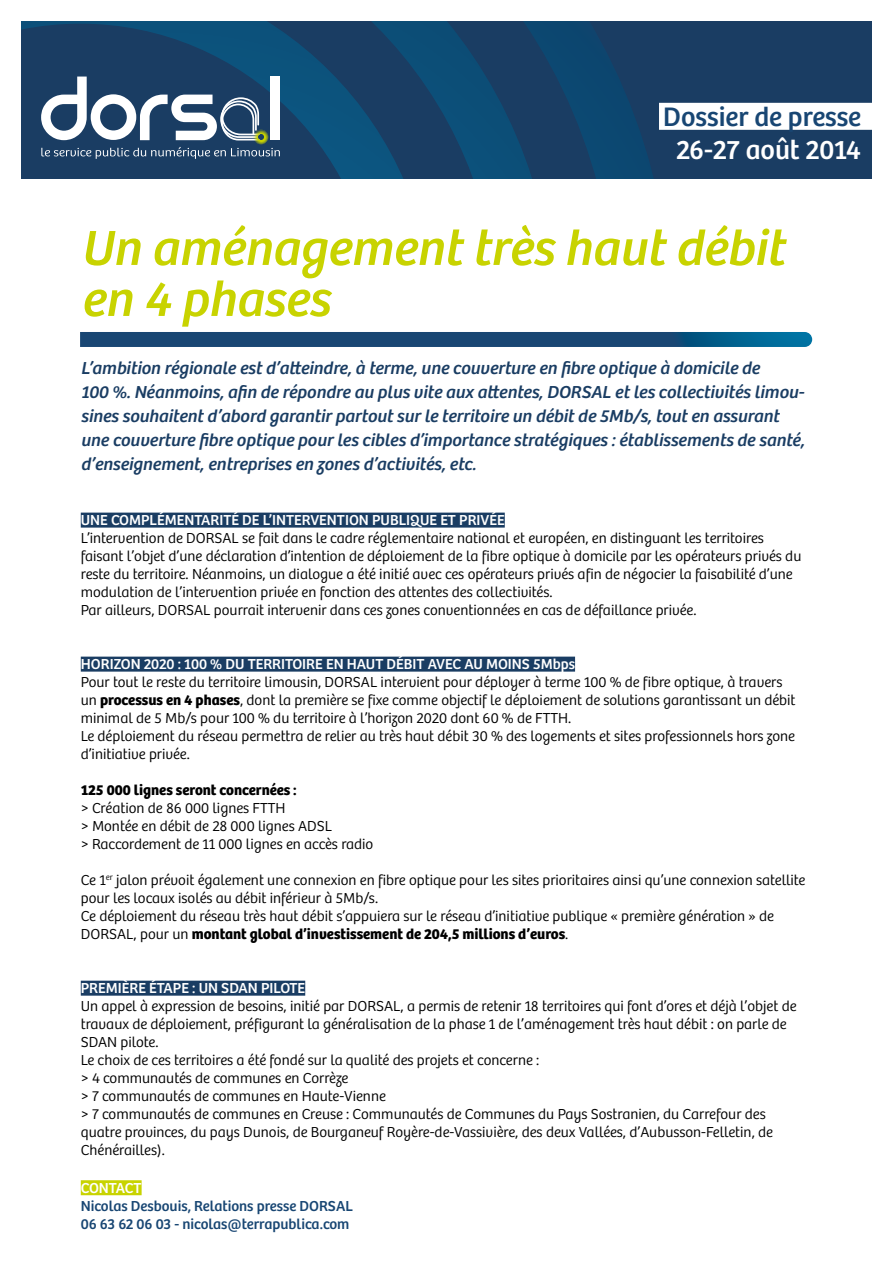
<style>
.page{position:relative;width:893px;height:1263px;background:#fff}
.page>*{position:absolute;margin:0;border:0;box-sizing:border-box;transform-origin:0 0}
.t1{font:italic 51px/51px "Bree";color:#c8d300}
.t2{font:27.75px "Bree";color:#184673}
.t3{font:27.75px "Bree";letter-spacing:-.005em;color:#fff}
.t4{font:italic 18px/24px "Bree";color:#1a3d63}
.t5{font:300 15px/18px "Bree";color:#000}
.t6{font:15px "Bree";color:#fff}
.t7{font:15px/18px "Bree";color:#184673}
.t8{font:700 15px "Bree";color:#000}
.s1{font-weight:700}
</style>
<div class="page">
<div style="left:21px;top:21px;width:851px;height:158px;background:#1a3d63"></div>
<svg style="left:21px;top:21px;width:827px;height:158px"></svg>
<div style="left:659px;top:103px;width:215px;height:27px;background:#fff"></div>
<svg style="left:41px;top:77px;width:239px;height:82px"></svg>
<div style="left:81px;top:1180px;width:61px;height:15px;background:#c8d300"></div>
<div style="left:81px;top:513px;width:424px;height:15px;background:#1a3d63"></div>
<div style="left:81px;top:657px;width:494px;height:15px;background:#1a3d63"></div>
<div style="left:81px;top:981px;width:224px;height:15px;background:#1a3d63"></div>
<svg style="left:80px;top:332px;width:732px;height:15px;background:#154b78"></svg>
<h2 class="t2" style="left:663px;top:100px;width:199px">Dossier de presse</h2>
<h2 class="t3" style="left:676px;top:133px;width:187px">26-27 août 2014</h2>
<h1 class="t1" style="left:81px;top:223px;width:705px">Un aménagement très haut débit en 4 phases</h1>
<p class="t4" style="left:81px;top:356px;width:725px">L’ambition régionale est d’atteindre, à terme, une couverture en fibre optique à domicile de<br>100 %. Néanmoins, afin de répondre au plus vite aux attentes, DORSAL et les collectivités limou&shy;sines souhaitent d’abord garantir partout sur le territoire un débit de 5Mb/s, tout en assurant une couverture fibre optique pour les cibles d’importance stratégiques : établissements de santé, d’enseignement, entreprises en zones d’activités, etc.</p>
<p class="t6" style="left:81px;top:512px;width:425px">UNE COMPLÉMENTARITÉ DE L’INTERVENTION PUBLIQUE ET PRIVÉE</p>
<p class="t5" style="left:81px;top:530px;width:722px">L’intervention de DORSAL se fait dans le cadre réglementaire national et européen, en distinguant les territoires faisant l’objet d’une déclaration d’intention de déploiement de la fibre optique à domicile par les opérateurs privés du reste du territoire. Néanmoins, un dialogue a été initié avec ces opérateurs privés afin de négocier la faisabilité d’une modulation de l’intervention privée en fonction des attentes des collectivités.<br>Par ailleurs, DORSAL pourrait intervenir dans ces zones conventionnées en cas de défaillance privée.</p>
<p class="t6" style="left:81px;top:656px;width:496px">HORIZON 2020 : 100 % DU TERRITOIRE EN HAUT DÉBIT AVEC AU MOINS 5Mbps</p>
<p class="t5" style="left:81px;top:674px;width:716px">Pour tout le reste du territoire limousin, DORSAL intervient pour déployer à terme 100 % de fibre optique, à travers un <span class="s1">processus en 4 phases</span>, dont la première se fixe comme objectif le déploiement de solutions garantissant un débit minimal de 5 Mb/s pour 100 % du territoire à l’horizon 2020 dont 60 % de FTTH.<br>Le déploiement du réseau permettra de relier au très haut débit 30 % des logements et sites professionnels hors zone d’initiative privée.</p>
<p class="t8" style="left:81px;top:781px;width:217px">125 000 lignes seront concernées :</p>
<p class="t5" style="left:81px;top:800px;width:294px">&gt; Création de 86 000 lignes FTTH<br>&gt; Montée en débit de 28 000 lignes ADSL<br>&gt; Raccordement de 11 000 lignes en accès radio</p>
<p class="t5" style="left:81px;top:872px;width:726px">Ce 1<sup>er</sup> jalon prévoit également une connexion en fibre optique pour les sites prioritaires ainsi qu’une connexion satellite pour les locaux isolés au débit inférieur à 5Mb/s.<br>Ce déploiement du réseau très haut débit s’appuiera sur le réseau d’initiative publique « première génération » de DORSAL, pour un <span class="s1">montant global d’investissement de 204,5 millions d’euros</span>.</p>
<p class="t6" style="left:81px;top:980px;width:226px">PREMIÈRE ÉTAPE : UN SDAN PILOTE</p>
<p class="t5" style="left:81px;top:998px;width:717px">Un appel à expression de besoins, initié par DORSAL, a permis de retenir 18 territoires qui font d’ores et déjà l’objet de travaux de déploiement, préfigurant la généralisation de la phase 1 de l’aménagement très haut débit : on parle de SDAN pilote.<br>Le choix de ces territoires a été fondé sur la qualité des projets et concerne :<br>&gt; 4 communautés de communes en Corrèze<br>&gt; 7 communautés de communes en Haute-Vienne<br>&gt; 7 communautés de communes en Creuse : Communautés de Communes du Pays Sostranien, du Carrefour des quatre provinces, du pays Dunois, de Bourganeuf Royère-de-Vassivière, des deux Vallées, d’Aubusson-Felletin, de Chénérailles).</p>
<p class="t6" style="left:81px;top:1179px;width:62px">CONTACT</p>
<p class="t7" style="left:81px;top:1197px;width:274px">Nicolas Desbouis, Relations presse DORSAL<br>06 63 62 06 03 - nicolas@terrapublica.com</p>
</div>
